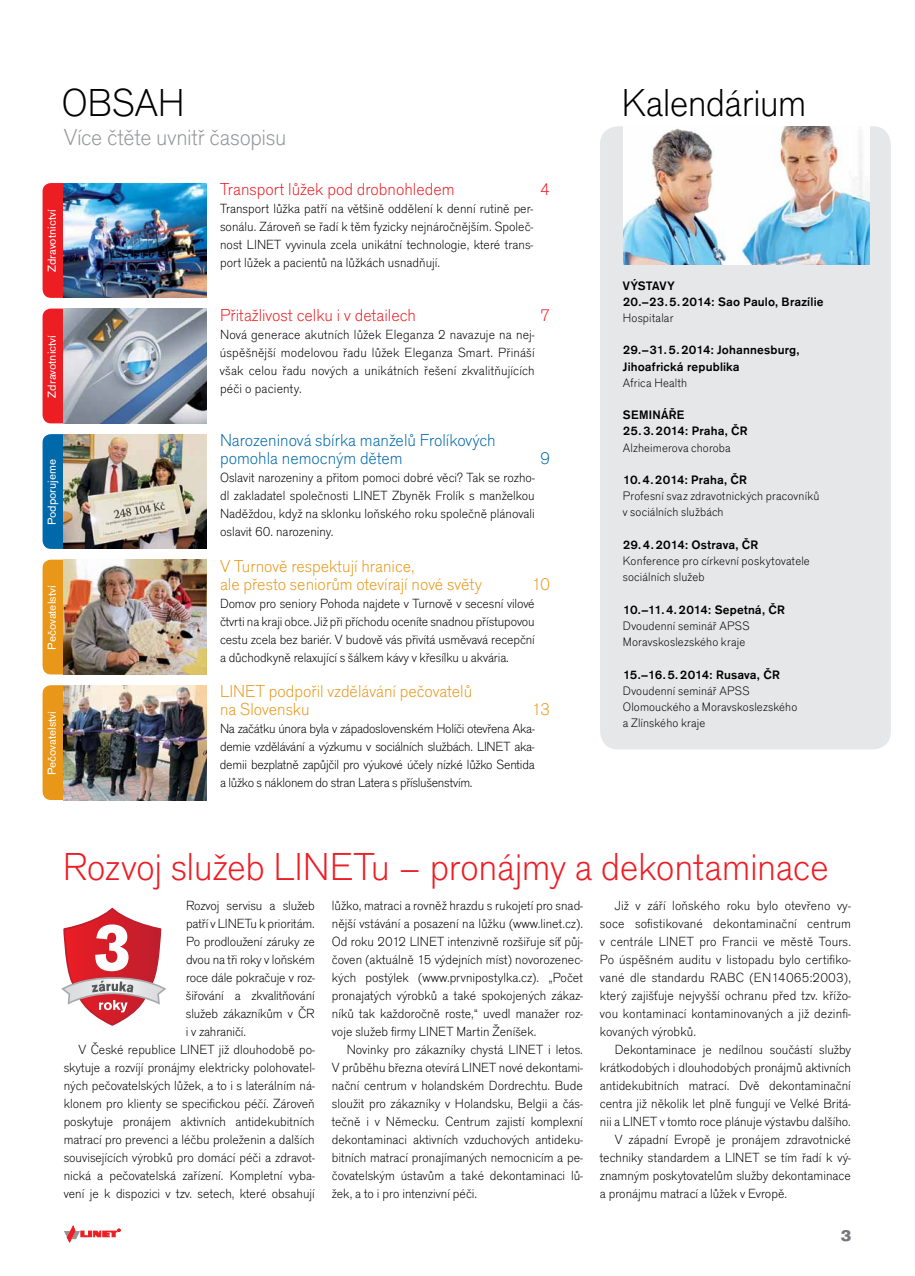
<style>
.page{position:relative;width:915px;height:1276px;background:#fff}
.page>*{position:absolute;margin:0;border:0;box-sizing:border-box;transform-origin:0 0}
.t1{font:300 40.5px "Accius TOT";letter-spacing:-.01em;color:#ed1d24}
.t2{font:300 40.5px "Accius TOT";letter-spacing:-.02em;color:#000}
.t3{font:300 24px "Accius TOT";letter-spacing:-.015em;color:#939598}
.t4{font:300 18px/18px "Accius TOT";color:#e89719}
.t5{font:300 18px "Accius TOT";color:#ed1d24}
.t6{font:300 18px/18px "Accius TOT";color:#0069aa}
.t7{font:900 16.5px "Accius TOT";color:#77787b}
.t8{font:300 13.8px/18px "Accius TOT";color:#000;text-align:justify}
.t9{font:300 12.75px/16.2px "Accius TOT";letter-spacing:.01em;color:#000}
.t10{font:500 12.75px/16.2px "Accius TOT";letter-spacing:.01em;color:#000}
.t11{font:12px "Accius TOT";color:#fff}
</style>
<div class="page">
<svg style="left:64px;top:1226px;width:56px;height:16px"></svg>
<div style="left:43px;top:434px;width:66px;height:115px;background:#0069aa;border-radius:9px"></div>
<img style="left:64px;top:434px;width:142px;height:115px">
<div style="left:43px;top:559px;width:66px;height:115px;background:#e89719;border-radius:9px"></div>
<img style="left:64px;top:559px;width:142px;height:115px">
<div style="left:43px;top:685px;width:66px;height:115px;background:#e89719;border-radius:9px"></div>
<div style="left:43px;top:308px;width:66px;height:115px;background:#ed1d24;border-radius:9px"></div>
<img style="left:64px;top:308px;width:142px;height:115px">
<div style="left:43px;top:183px;width:66px;height:115px;background:#ed1d24;border-radius:9px"></div>
<img style="left:64px;top:183px;width:142px;height:115px">
<img style="left:64px;top:685px;width:142px;height:115px">
<div style="left:600px;top:126px;width:290px;height:623px;background:#e6e7e8;border-radius:18px"></div>
<img style="left:623px;top:126px;width:246px;height:138px">
<svg style="left:61px;top:908px;width:105px;height:118px"></svg>
<h1 class="t2" style="left:61px;top:81px;width:125px">Obsah</h1>
<h1 class="t2" style="left:621px;top:81px;width:187px">Kalendárium</h1>
<h2 class="t3" style="left:64px;top:124px;width:224px">Více čtěte uvnitř časopisu</h2>
<h3 class="t5" style="left:220px;top:179px;width:236px">Transport lůžek pod drobnohledem</h3>
<h3 class="t5" style="left:540px;top:179px;width:12px">4</h3>
<p class="t8" style="left:220px;top:200px;width:315px">Transport lůžka patří na většině oddělení k denní rutině per&shy;sonálu. Zároveň se řadí k těm fyzicky nejnáročnějším. Společ&shy;nost LINET vyvinula zcela unikátní technologie, které trans&shy;port lůžek a pacientů na lůžkách usnadňují.</p>
<p class="t11" style="left:45px;top:272px;width:64px;rotate:-90deg">Zdravotnictví</p>
<p class="t11" style="left:45px;top:398px;width:64px;rotate:-90deg">Zdravotnictví</p>
<p class="t11" style="left:45px;top:525px;width:68px;rotate:-90deg">Podporujeme</p>
<p class="t11" style="left:45px;top:649px;width:65px;rotate:-90deg">Pečovatelství</p>
<p class="t11" style="left:45px;top:775px;width:65px;rotate:-90deg">Pečovatelství</p>
<h3 class="t5" style="left:220px;top:305px;width:197px">Přitažlivost celku i v detailech</h3>
<h3 class="t5" style="left:540px;top:305px;width:12px">7</h3>
<p class="t8" style="left:220px;top:325px;width:316px">Nová generace akutních lůžek Eleganza 2 navazuje na nej&shy;úspěšnější modelovou řadu lůžek Eleganza Smart. Přináší však celou řadu nových a unikátních řešení zkvalitňujících péči o pacienty.</p>
<h3 class="t6" style="left:220px;top:431px;width:277px">Narozeninová sbírka manželů Frolíkových pomohla nemocným dětem</h3>
<h3 class="t6" style="left:540px;top:449px;width:12px">9</h3>
<p class="t8" style="left:220px;top:469px;width:316px">Oslavit narozeniny a přitom pomoci dobré věci? Tak se rozho&shy;dl zakladatel společnosti LINET Zbyněk Frolík s manželkou Naděždou, když na sklonku loňského roku společně plánovali oslavit 60. narozeniny.</p>
<h3 class="t4" style="left:220px;top:557px;width:263px">V Turnově respektují hranice,<br>ale přesto seniorům otevírají nové světy</h3>
<h3 class="t4" style="left:531px;top:575px;width:20px">10</h3>
<p class="t8" style="left:220px;top:594px;width:316px">Domov pro seniory Pohoda najdete v Turnově v secesní vilové čtvrti na kraji obce. Již při příchodu oceníte snadnou přístupovou cestu zcela bez bariér. V budově vás přivítá usměvavá recepční a důchodkyně relaxující s šálkem kávy v křesílku u akvária.</p>
<h3 class="t4" style="left:220px;top:682px;width:253px">LINET podpořil vzdělávání pečovatelů na Slovensku</h3>
<h3 class="t4" style="left:531px;top:700px;width:20px">13</h3>
<p class="t8" style="left:220px;top:720px;width:316px">Na začátku února byla v západoslovenském H olíči otevřena Aka&shy;demie vzdělávání a výzkumu v sociálních službách. LINET aka&shy;demii bezplatně zapůjčil pro výukové účely nízké lůžko -Sentida a lůžko s náklonem do stran Latera s příslušenstvím.</p>
<p class="t10" style="left:622px;top:277px;width:202px">VÝSTAVY<br>20.–23. 5. 2014: Sao Paulo, Brazílie</p>
<p class="t9" style="left:622px;top:310px;width:52px">H ospitalar</p>
<p class="t10" style="left:622px;top:342px;width:178px">29.–31. 5. 2014: Johannesburg,<br>Jihoafrická republika</p>
<p class="t9" style="left:622px;top:375px;width:66px">Africa H ealth</p>
<p class="t10" style="left:622px;top:407px;width:63px">Semináře</p>
<p class="t10" style="left:622px;top:423px;width:126px">25. 3. 2014: Praha, ČR</p>
<p class="t9" style="left:622px;top:439px;width:109px">Alzheimerova choroba</p>
<p class="t10" style="left:622px;top:472px;width:126px">10. 4. 2014: Praha, ČR</p>
<p class="t9" style="left:622px;top:488px;width:198px">Profesní svaz zdravotnických pracovníků v sociálních službách</p>
<p class="t10" style="left:622px;top:537px;width:137px">29. 4. 2014: Ostrava, ČR</p>
<p class="t9" style="left:622px;top:553px;width:188px">Konference pro církevní poskytovatele sociálních služeb</p>
<p class="t10" style="left:622px;top:601px;width:163px">10.–11. 4. 2014: Sepetná, ČR</p>
<p class="t9" style="left:622px;top:618px;width:124px">Dvoudenní seminář APSS<br>Moravskoslezského kraje</p>
<p class="t10" style="left:622px;top:666px;width:158px">15.–16. 5. 2014: Rusava, ČR</p>
<p class="t9" style="left:622px;top:682px;width:176px">Dvoudenní seminář APSS<br>Olomouckého a Moravskoslezského a Zlínského kraje</p>
<h1 class="t1" style="left:63px;top:844px;width:767px">Rozvoj služeb LINETu – pronájmy a dekontaminace</h1>
<p class="t8" style="left:186px;top:896px;width:130px">Rozvoj servisu a služeb</p>
<p class="t8" style="left:186px;top:914px;width:130px">patří v LINETu k prioritám.</p>
<p class="t8" style="left:186px;top:932px;width:130px">Po prodloužení záruky ze</p>
<p class="t8" style="left:186px;top:950px;width:130px">dvou na tři roky v loňském</p>
<p class="t8" style="left:186px;top:968px;width:130px">roce dále pokračuje v roz-</p>
<p class="t8" style="left:186px;top:986px;width:130px">šiřování a zkvalitňování</p>
<p class="t8" style="left:186px;top:1004px;width:130px">služeb zákazníkům v ČR</p>
<p class="t8" style="left:186px;top:1022px;width:61px">i v zahraničí.</p>
<p class="t8" style="left:79px;top:1040px;width:238px">V České republice LINET již dlouhodobě po-</p>
<p class="t8" style="left:64px;top:1058px;width:252px">skytuje a rozvíjí pronájmy elektricky polohovatel-</p>
<p class="t8" style="left:64px;top:1076px;width:252px">ných pečovatelských lůžek, a to i s laterálním ná-</p>
<p class="t8" style="left:64px;top:1094px;width:252px">klonem pro klienty se specifickou péčí. Zároveň</p>
<p class="t8" style="left:64px;top:1112px;width:252px">poskytuje pronájem aktivních antidekubitních</p>
<p class="t8" style="left:64px;top:1130px;width:252px">matrací pro prevenci a léčbu proleženin a dalších</p>
<p class="t8" style="left:64px;top:1148px;width:252px">souvisejících výrobků pro domácí péči a zdravot-</p>
<p class="t8" style="left:64px;top:1166px;width:252px">nická a pečovatelská zařízení. Kompletní vyba-</p>
<p class="t8" style="left:64px;top:1184px;width:252px">vení je k dispozici v tzv. setech, které obsahují</p>
<p class="t8" style="left:332px;top:896px;width:252px">lůžko, matraci a rovněž hrazdu s rukojetí pro snad&shy;nější vstávání a posazení na lůžku (www.linet.cz).<br>Od roku 2012 LINET intenzivně rozšiřuje síť půj&shy;čoven (aktuálně 15 výdejních míst) novorozenec&shy;kých postýlek (www.prvnipostylka.cz). „Počet pronajatých výrobků a také spokojených zákaz&shy;níků tak každoročně roste,“ uvedl manažer roz&shy;voje služeb firmy LINET Martin Ženíšek.</p>
<p class="t8" style="left:332px;top:1040px;width:252px;text-indent:15px">Novinky pro zákazníky chystá LINET i letos.<br>V průběhu března otevírá LINET nové dekontami&shy;nační centrum v holandském Dordrechtu. Bude sloužit pro zákazníky v Holandsku, Belgii a čás&shy;tečně i v Německu. Centrum zajistí komplexní dekontaminaci aktivních vzduchových antideku&shy;bitních matrací pronajímaných nemocnicím a pe&shy;čovatelským ústavům a také dekontaminaci lů&shy;žek, a to i pro intenzivní péči.</p>
<p class="t8" style="left:599px;top:896px;width:252px;text-indent:15px">Již v září loňského roku bylo otevřeno vy&shy;soce sofistikované dekontaminační centrum v centrále LINET pro Francii ve městě Tours.<br>Po úspěšném auditu v listopadu bylo certifiko&shy;vané dle standardu RABC (EN14065:2003), který zajišťuje nejvyšší ochranu před tzv. křížo&shy;vou kontaminací kontaminovaných a již dezinfi&shy;kovaných výrobků.</p>
<p class="t8" style="left:614px;top:1040px;width:238px">Dekontaminace je nedílnou součástí služby</p>
<p class="t8" style="left:599px;top:1058px;width:252px">krátkodobých i dlouhodobých pronájmů aktivních</p>
<p class="t8" style="left:599px;top:1076px;width:252px">antidekubitních matrací. Dvě dekontaminační</p>
<p class="t8" style="left:599px;top:1094px;width:252px">centra již několik let plně fungují ve Velké Britá-</p>
<p class="t8" style="left:599px;top:1112px;width:252px">nii a LINET v tomto roce plánuje výstavbu dalšího.</p>
<p class="t8" style="left:614px;top:1130px;width:237px">V západní Evropě je pronájem zdravotnické</p>
<p class="t8" style="left:599px;top:1148px;width:252px">techniky standardem a LINET se tím řadí k vý-</p>
<p class="t8" style="left:599px;top:1166px;width:252px">znamným poskytovatelům služby dekontaminace</p>
<p class="t8" style="left:599px;top:1184px;width:189px">a pronájmu matrací a lůžek v Evropě.</p>
<p class="t7" style="left:840px;top:1226px;width:12px">3</p>
</div>
